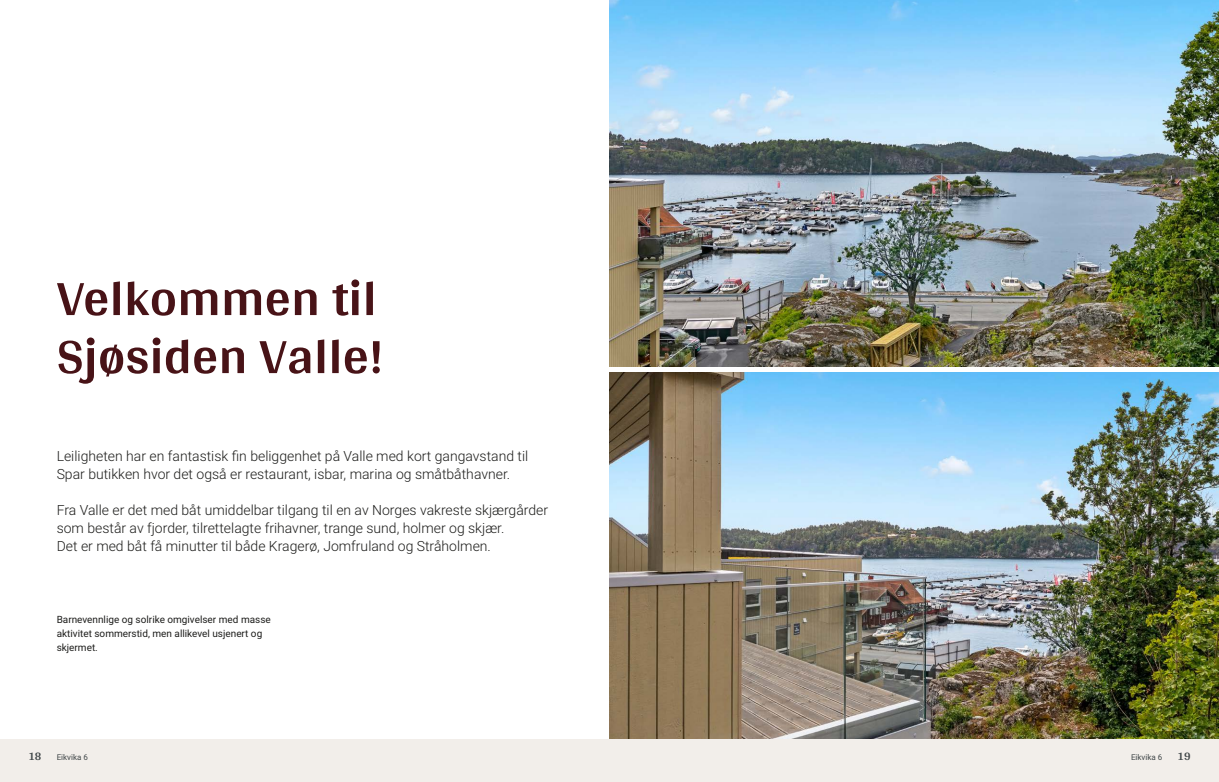
<style>
.page{position:relative;width:1219px;height:782px;background:#fff}
.page>*{position:absolute;margin:0;border:0;box-sizing:border-box;transform-origin:0 0}
.t1{font:700 52px/58px "Arya";color:#481317}
.t2{font:300 14px/18px "Roboto";color:#1d1d1b}
.t3{font:700 12px "Arya";color:#414749}
.t4{font:10px/14px "Roboto";color:#1d1d1b}
.t5{font:8px "Roboto";color:#414749}
</style>
<div class="page">
<div style="left:0;top:739px;width:612px;height:42px;background:#f2eeea"></div>
<img style="left:609px;top:0;width:610px;height:367px">
<img style="left:609px;top:372px;width:610px;height:367px">
<div style="left:607px;top:739px;width:612px;height:42px;background:#f2eeea"></div>
<h1 class="t1" style="left:57px;top:268px;width:328px">Velkommen til<br>Sjøsiden Valle!</h1>
<p class="t2" style="left:57px;top:446px;width:473px">Leiligheten har en fantastisk fin beliggenhet på Valle med kort gangavstand til<br>Spar butikken hvor det også er restaurant, isbar, marina og småtbåthavner.</p>
<p class="t2" style="left:57px;top:500px;width:493px">Fra Valle er det med båt umiddelbar tilgang til en av Norges vakreste skjærgårder som består av fjorder, tilrettelagte frihavner, trange sund, holmer og skjær.<br>Det er med båt få minutter til både Kragerø, Jomfruland og Stråholmen.</p>
<p class="t4" style="left:57px;top:611px;width:216px">Barnevennlige og solrike omgivelser med masse aktivitet sommerstid, men allikevel usjenert og skjermet.</p>
<p class="t3" style="left:28px;top:749px;width:15px">18</p>
<p class="t5" style="left:57px;top:751px;width:33px">Eikvika 6</p>
<p class="t5" style="left:1131px;top:751px;width:33px">Eikvika 6</p>
<p class="t3" style="left:1177px;top:749px;width:15px">19</p>
</div>
